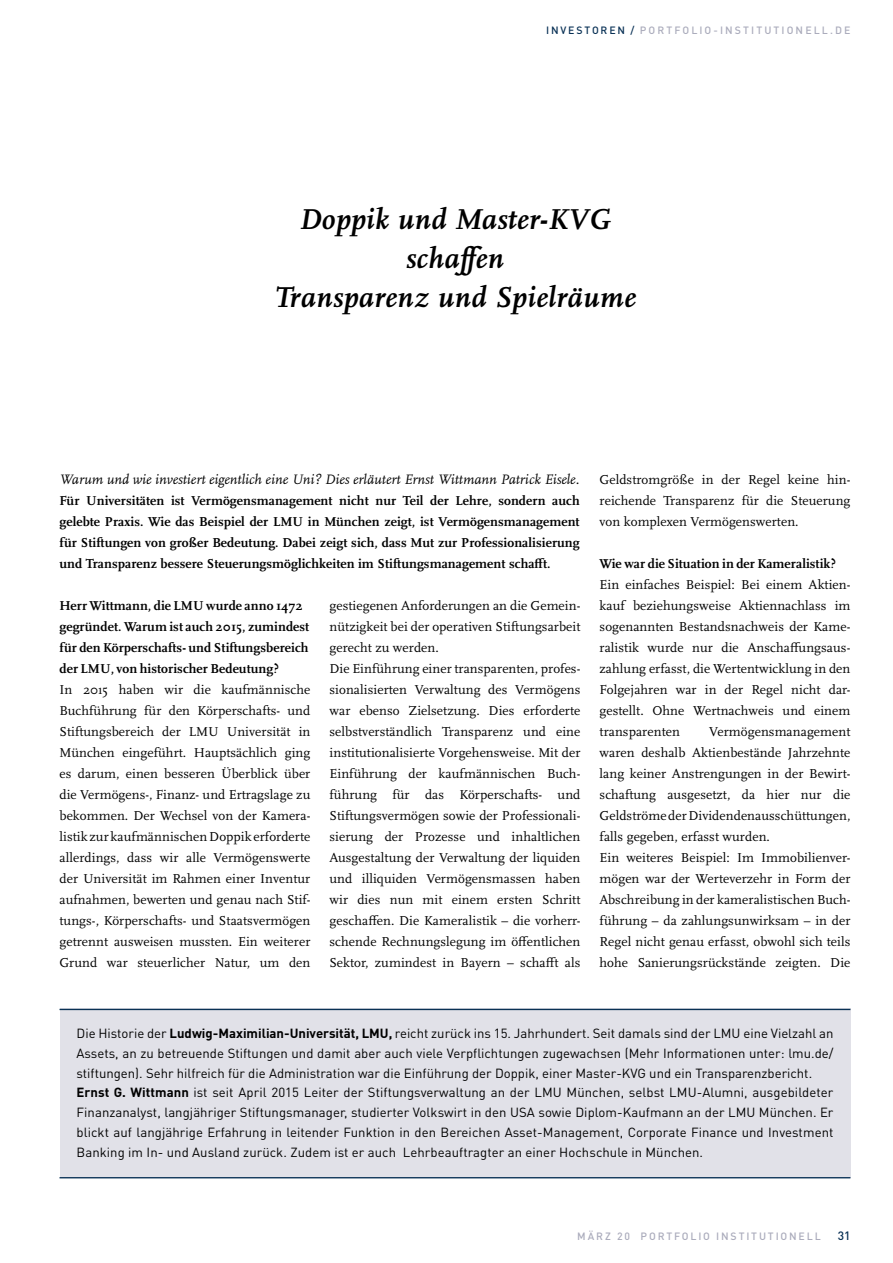
<style>
.page{position:relative;width:893px;height:1263px;background:#fff}
.page>*{position:absolute;margin:0;border:0;box-sizing:border-box;transform-origin:0 0}
.t1{font:italic 700 30px/39px "Scala OT";letter-spacing:.02em;color:#000;text-align:center}
.t2{font:italic 14.25px "Scala OT";color:#000}
.t3{font:13.5px/21px "Scala OT";letter-spacing:.005em;color:#000;text-align:justify}
.t4{font:700 13.5px/21px "Scala OT";letter-spacing:.005em;color:#000}
.t5{font:13.2px/19.8px "DINOT";letter-spacing:.005em;color:#000}
.t6{font:500 12px "DINOT";color:#093155}
.t7{font:500 10.5px "DINOT";letter-spacing:.2em;color:#abacbc}
.t8{font:500 10.5px "DINOT";letter-spacing:.175em;color:#abacbc}
.s1{color:#093155}
.s2{font-weight:700}
</style>
<div class="page">
<div style="left:60px;top:1009px;width:790px;height:169px;background:#e1e1e8"></div>
<hr style="left:60px;top:1177px;width:790px;height:1px;background:#093155">
<hr style="left:60px;top:1009px;width:790px;height:1px;background:#093155">
<p class="t7" style="left:546px;top:23px;width:306px"><span class="s1">INVESTOREN /</span> PORTFOLIO-INSTITUTIONELL.DE</p>
<h1 class="t1" style="left:274px;top:200px;width:363px">Doppik und Master-KVG schaffen<br>Transparenz und Spielräume</h1>
<p class="t2" style="left:60px;top:471px;width:521px">Warum und wie investiert eigentlich eine Uni? Dies erläutert Ernst Wittmann Patrick Eisele.</p>
<p class="t4" style="left:60px;top:490px;width:522px;text-align:justify">Für Universitäten ist Vermögensmanagement nicht nur Teil der Lehre, sondern auch gelebte Praxis. Wie das Beispiel der LMU in München zeigt, ist Vermögensmanagement für Stiftungen von großer Bedeutung. Dabei zeigt sich, dass Mut zur Professionalisierung und Transparenz bessere Steuerungsmöglichkeiten im Stiftungsmanagement schafft.</p>
<p class="t4" style="left:60px;top:595px;width:251px">Herr Wittmann, die LMU wurde anno 1472 gegründet. Warum ist auch 2015, zumindest für den Körperschafts- und Stiftungsbereich der LMU, von historischer Bedeutung?</p>
<p class="t3" style="left:60px;top:679px;width:252px">In 2015 haben wir die kaufmännische Buchführung für den Körperschafts- und Stiftungsbereich der LMU Universität in München eingeführt. Hauptsächlich ging es darum, einen besseren Überblick über die Vermögens-, Finanz- und Ertragslage zu bekommen. Der Wechsel von der Kamera&shy;listik zur kaufmännischen Doppik erforderte allerdings, dass wir alle Vermögenswerte der Universität im Rahmen einer Inventur aufnahmen, bewerten und genau nach Stif&shy;tungs-, Körperschafts- und Staatsvermögen getrennt ausweisen mussten. Ein weiterer Grund war steuerlicher Natur, um den</p>
<p class="t3" style="left:330px;top:595px;width:252px;text-align:left">gestiegenen Anforderungen an die Gemein&shy;nützigkeit bei der operativen Stiftungsarbeit gerecht zu werden.<br>Die Einführung einer transparenten, profes&shy;sionalisierten Verwaltung des Vermögens war ebenso Zielsetzung. Dies erforderte selbstverständlich Transparenz und eine institutionalisierte Vorgehensweise. Mit der Einführung der kaufmännischen Buch&shy;führung für das Körperschafts- und Stiftungsvermögen sowie der Professionali&shy;sierung der Prozesse und inhaltlichen Ausgestaltung der Verwaltung der liquiden und illiquiden Vermögensmassen haben wir dies nun mit einem ersten Schritt geschaffen. Die Kameralistik – die vorherr&shy;schende Rechnungslegung im öffentlichen Sektor, zumindest in Bayern – schafft als</p>
<p class="t3" style="left:600px;top:469px;width:252px">Geldstromgröße in der Regel keine hin&shy;reichende Transparenz für die Steuerung von komplexen Vermögenswerten.</p>
<p class="t4" style="left:600px;top:553px;width:238px">Wie war die Situation in der Kameralistik?</p>
<p class="t3" style="left:600px;top:574px;width:252px">Ein einfaches Beispiel: Bei einem Aktien&shy;kauf beziehungsweise Aktiennachlass im sogenannten Bestandsnachweis der Kame&shy;ralistik wurde nur die Anschaffungsaus&shy;zahlung erfasst, die Wertentwicklung in den Folgejahren war in der Regel nicht dar&shy;gestellt. Ohne Wertnachweis und einem transparenten</p>
<p class="t3" style="left:600px;top:721px;width:252px;text-align:left;text-indent:110px">Vermögensmanagement waren deshalb Aktienbestände Jahrzehnte lang keiner Anstrengungen in der Bewirt&shy;schaftung ausgesetzt, da hier nur die Geldströme der Dividendenausschüttungen, falls gegeben, erfasst wurden.<br>Ein weiteres Beispiel: Im Immobilienver&shy;mögen war der Werteverzehr in Form der Abschreibung in der kameralistischen Buch&shy;führung – da zahlungsunwirksam – in der Regel nicht genau erfasst, obwohl sich teils hohe Sanierungsrückstände zeigten. Die</p>
<p class="t5" style="left:77px;top:1023px;width:758px">Die Historie der <span class="s2">Ludwig-Maximilian-Universität, LMU,</span> reicht zurück ins 15. Jahrhundert. Seit damals sind der LMU eine Vielzahl an Assets, an zu betreuende Stiftungen und damit aber auch viele Verpflichtungen zugewachsen (Mehr Informationen unter: lmu.de/ stiftungen). Sehr hilfreich für die Administration war die Einführung der Doppik, einer Master-KVG und ein Transparenzbericht.<br><span class="s2">Ernst G. Wittmann</span> ist seit April 2015 Leiter der Stiftungsverwaltung an der LMU München, selbst LMU-Alumni, ausgebildeter Finanzanalyst, langjähriger Stiftungsmanager, studierter Volkswirt in den USA sowie Diplom-Kaufmann an der LMU München. Er blickt auf langjährige Erfahrung in leitender Funktion in den Bereichen Asset-Management, Corporate Finance und Investment Banking im In- und Ausland zurück. Zudem ist er auch Lehrbeauftragter an einer Hochschule in München.</p>
<p class="t8" style="left:577px;top:1229px;width:245px">Mär z 20 PORTFOLIO INSTITUTIONELL</p>
<p class="t6" style="left:838px;top:1227px;width:14px">31</p>
</div>
